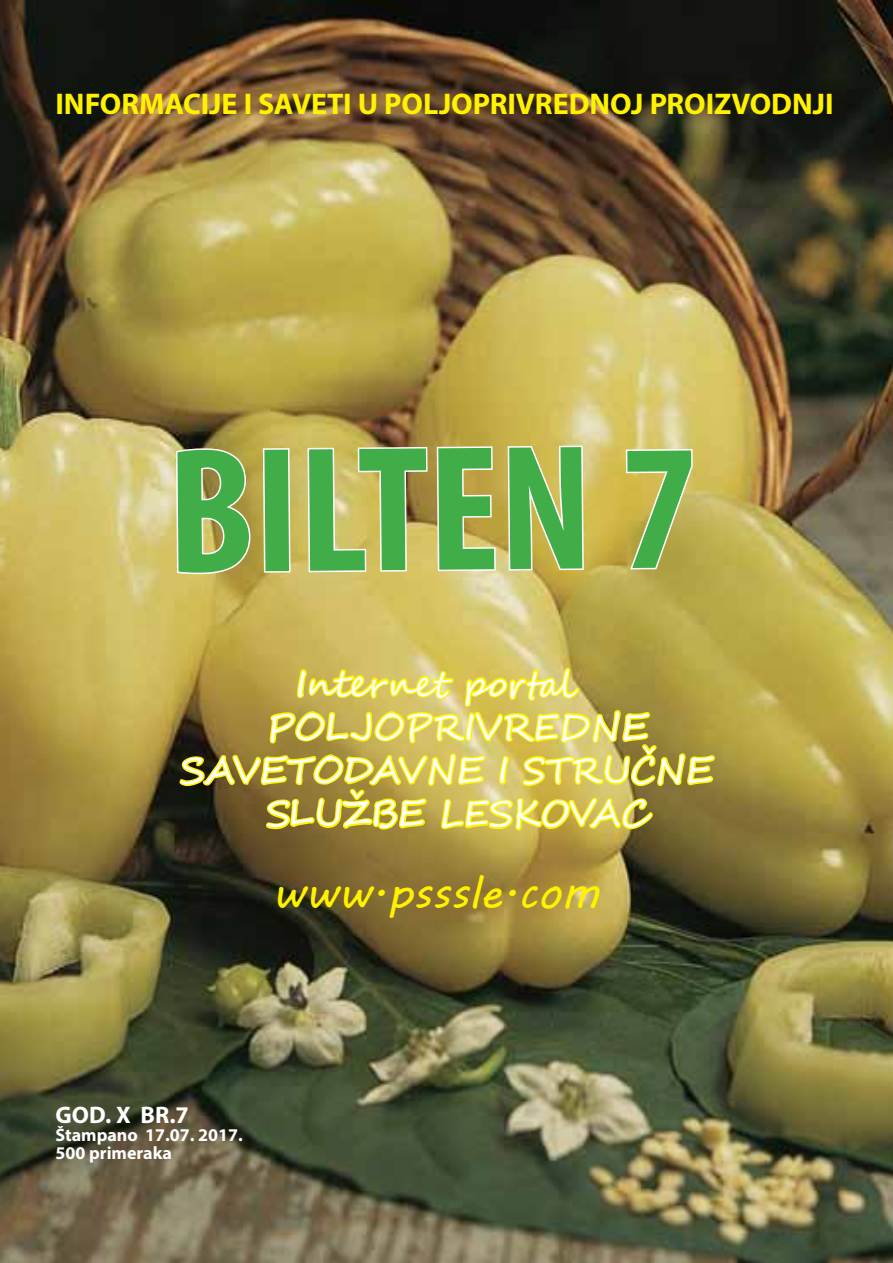
<style>
.page{position:relative;width:893px;height:1263px;background:#fff}
.page>*{position:absolute;margin:0;border:0;box-sizing:border-box;transform-origin:0 0}
.t1{font:700 condensed 180px "Myriad Pro";color:#41ad49}
.t2{font:45px "MV Boli";color:#fff200}
.t3{font:36px "Segoe Script";color:#fff}
.t4{font:700 30px "Myriad Pro";color:#fff200}
.t5{font:700 24px "Myriad Pro";color:#fff}
.t6{font:700 18px/18px "Myriad Pro";color:#fff}
</style>
<div class="page">
<img style="left:0;top:0;width:893px;height:1263px">
<svg style="left:174px;top:447px;width:75px;height:128px;background:#c1b16f"></svg>
<svg style="left:261px;top:447px;width:31px;height:127px"></svg>
<svg style="left:306px;top:445px;width:123px;height:129px;background:#ccbb73"></svg>
<svg style="left:435px;top:445px;width:62px;height:128px;background:#cbb76e"></svg>
<svg style="left:506px;top:444px;width:79px;height:128px;background:#d6c576"></svg>
<svg style="left:624px;top:447px;width:70px;height:124px;background:#cbbc68"></svg>
<svg style="left:178px;top:597px;width:539px;height:267px;background:#b9a740"></svg>
<p class="t4" style="left:56px;top:84px;width:780px">INFORMACIJE I SAVETI U POLJOPRIVREDNOJ PROIZVODNJI</p>
<h1 class="t1" style="left:165px;top:401px;width:531px;rotate:-1deg">BILTEN 7</h1>
<p class="t3" style="left:296px;top:655px;width:280px">Internet portal</p>
<p class="t3" style="left:267px;top:698px;width:382px">POLJOPRIVREDNE</p>
<p class="t3" style="left:181px;top:741px;width:534px">SAVETODAVNE I STRUČNE</p>
<p class="t3" style="left:267px;top:784px;width:382px">SLUŽBE LESKOVAC</p>
<p class="t2" style="left:272px;top:862px;width:329px">www.psssle.com</p>
<p class="t5" style="left:56px;top:1099px;width:135px">GOD. X BR.7</p>
<p class="t6" style="left:56px;top:1125px;width:189px">Štampano 17.07. 2017.<br>500 primeraka</p>
</div>
